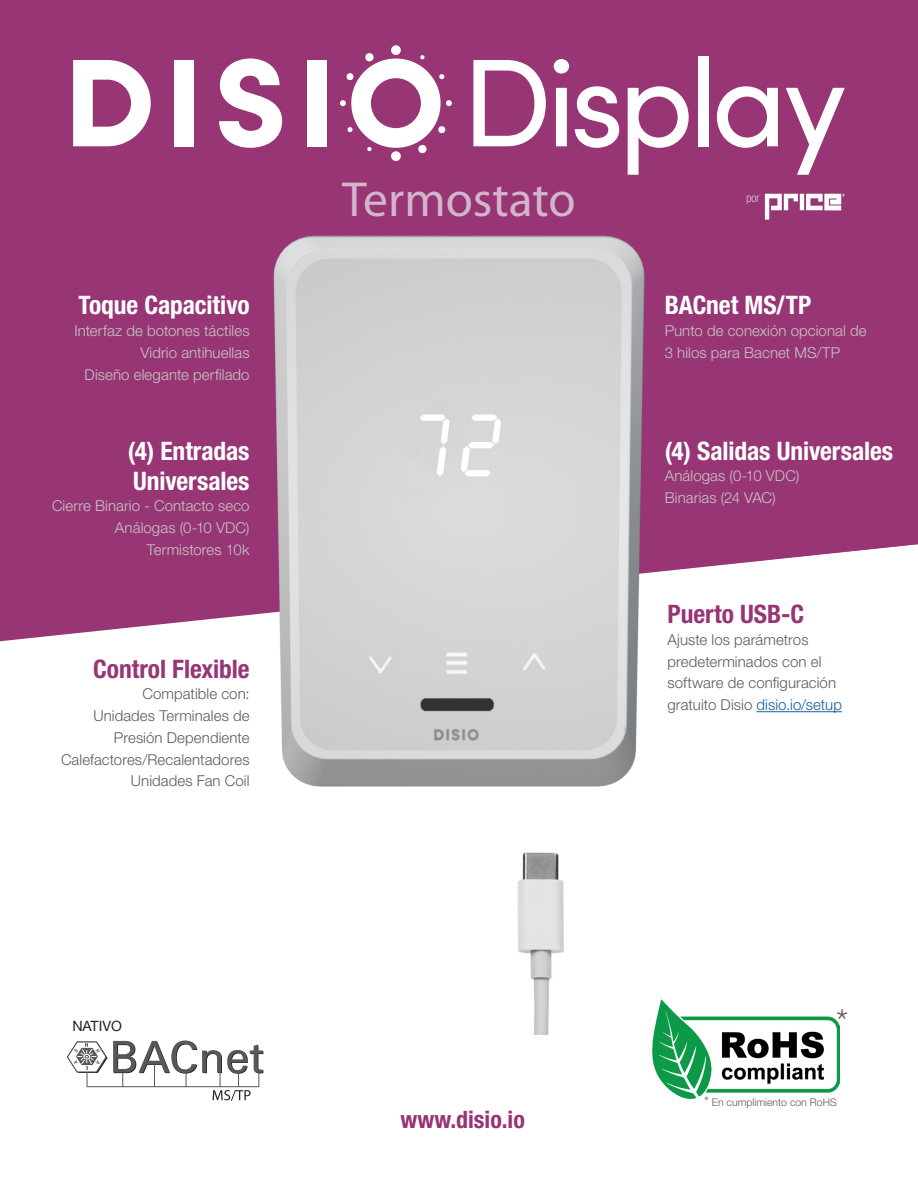
<style>
.page{position:relative;width:918px;height:1188px;background:#fff}
.page>*{position:absolute;margin:0;border:0;box-sizing:border-box;transform-origin:0 0}
.t1{font:49.5px "Myriad Pro";color:#d3b5cb}
.t2{font:300 34.5px "Helvetica Neue LT Std";color:#60585d}
.t3{font:700 condensed 25.5px/30px "Helvetica Neue LT Std";letter-spacing:-.005em;color:#fff}
.t4{font:700 condensed 25.5px "Helvetica Neue LT Std";color:#973575}
.t5{font:700 condensed 24px "Helvetica Neue LT Std";color:#973575}
.t6{font:300 15px/21.8px "Helvetica Neue LT Std";letter-spacing:.005em;color:#c6c6c6}
.t7{font:300 15px/21.8px "Helvetica Neue LT Std";letter-spacing:.005em;color:#60585d}
.t8{font:14.25px "Helvetica Neue LT Std";color:#231f20}
.t9{font:100 condensed 12px "Helvetica Neue LT Std";color:#fff}
.t10{font:300 10.5px "Helvetica Neue LT Std";color:#60585d}
.s1{color:#175d9e}
.s2{font-size:13.5px}
</style>
<div class="page">
<div style="left:0;top:0;width:918px;height:527px;background:#973575"></div>
<svg style="left:765px;top:194px;width:33px;height:26px"></svg>
<hr style="left:800px;top:194px;width:4px;height:16px;background:#fff">
<svg style="left:806px;top:194px;width:39px;height:16px"></svg>
<svg style="left:0;top:527px;width:918px;height:115px"></svg>
<img style="left:268px;top:225px;width:382px;height:562px">
<img style="left:517px;top:852px;width:47px;height:183px">
<hr style="left:757px;top:711px;width:85px;height:1px;background:#175d9e">
<hr style="left:87px;top:1086px;width:172px;height:1px;background:#57585a">
<svg style="left:67px;top:1042px;width:40px;height:45px"></svg>
<svg style="left:113px;top:1040px;width:150px;height:61px"></svg>
<img style="left:652px;top:999px;width:187px;height:101px">
<svg style="left:473px;top:60px;width:73px;height:86px"></svg>
<svg style="left:554px;top:59px;width:15px;height:87px"></svg>
<svg style="left:575px;top:86px;width:44px;height:62px"></svg>
<svg style="left:628px;top:86px;width:61px;height:89px"></svg>
<div style="left:698px;top:56px;width:10px;height:90px;background:#fff"></div>
<svg style="left:717px;top:86px;width:61px;height:62px"></svg>
<svg style="left:786px;top:88px;width:59px;height:87px"></svg>
<div style="left:175px;top:60px;width:19px;height:86px;background:#fff"></div>
<svg style="left:219px;top:59px;width:63px;height:89px"></svg>
<div style="left:307px;top:60px;width:20px;height:86px;background:#fff"></div>
<svg style="left:73px;top:60px;width:78px;height:86px"></svg>
<div style="left:391px;top:151px;width:10px;height:10px;background:#fff;border-radius:50%"></div>
<div style="left:391px;top:45px;width:10px;height:10px;background:#fff;border-radius:50%"></div>
<svg style="left:340px;top:53px;width:112px;height:101px"></svg>
<p class="t3" style="left:78px;top:290px;width:173px">Toque Capacitivo</p>
<p class="t6" style="left:74px;top:320px;width:177px;text-align:right">Interfaz de botones táctiles<br>Vidrio antihuellas<br>Diseño elegante perfilado</p>
<p class="t3" style="left:128px;top:435px;width:123px">(4) Entradas<br>Universales</p>
<p class="t6" style="left:52px;top:495px;width:199px;text-align:right">Cierre Binario - Contacto seco<br>Análogas (0-10 VDC)<br>Termistores 10k</p>
<p class="t4" style="left:93px;top:653px;width:158px">Control Flexible</p>
<p class="t7" style="left:61px;top:683px;width:190px;text-align:right">Compatible con:<br>Unidades Terminales de<br>Presión Dependiente<br>Calefactores/Recalentadores<br>Unidades Fan Coil</p>
<p class="t8" style="left:72px;top:1018px;width:51px">NATIVO</p>
<p class="t1" style="left:342px;top:172px;width:235px">Termostato</p>
<p class="t9" style="left:746px;top:191px;width:15px">por</p>
<p class="t3" style="left:665px;top:290px;width:148px">BACnet MS/TP</p>
<p class="t6" style="left:665px;top:320px;width:203px">Punto de conexión opcional de<br>3 hilos para Bacnet MS/TP</p>
<p class="t3" style="left:665px;top:435px;width:230px">(4) Salidas Universales</p>
<p class="t6" style="left:665px;top:465px;width:136px">Análogas (0-10 VDC)<br>Binarias (24 VAC)</p>
<p class="t4" style="left:668px;top:599px;width:138px">Puerto USB-C</p>
<p class="t7" style="left:668px;top:628px;width:176px">Ajuste los parámetros predeterminados con el software de configuración gratuito Disio <span class="s1">disio.io/setup</span></p>
<p class="t5" style="left:401px;top:1105px;width:126px">www.disio.io</p>
<p class="t2" style="left:836px;top:1001px;width:14px">*</p>
<p class="t10" style="left:704px;top:1096px;width:134px"><span class="s2">*</span> En cumplimiento con RoHS</p>
</div>
